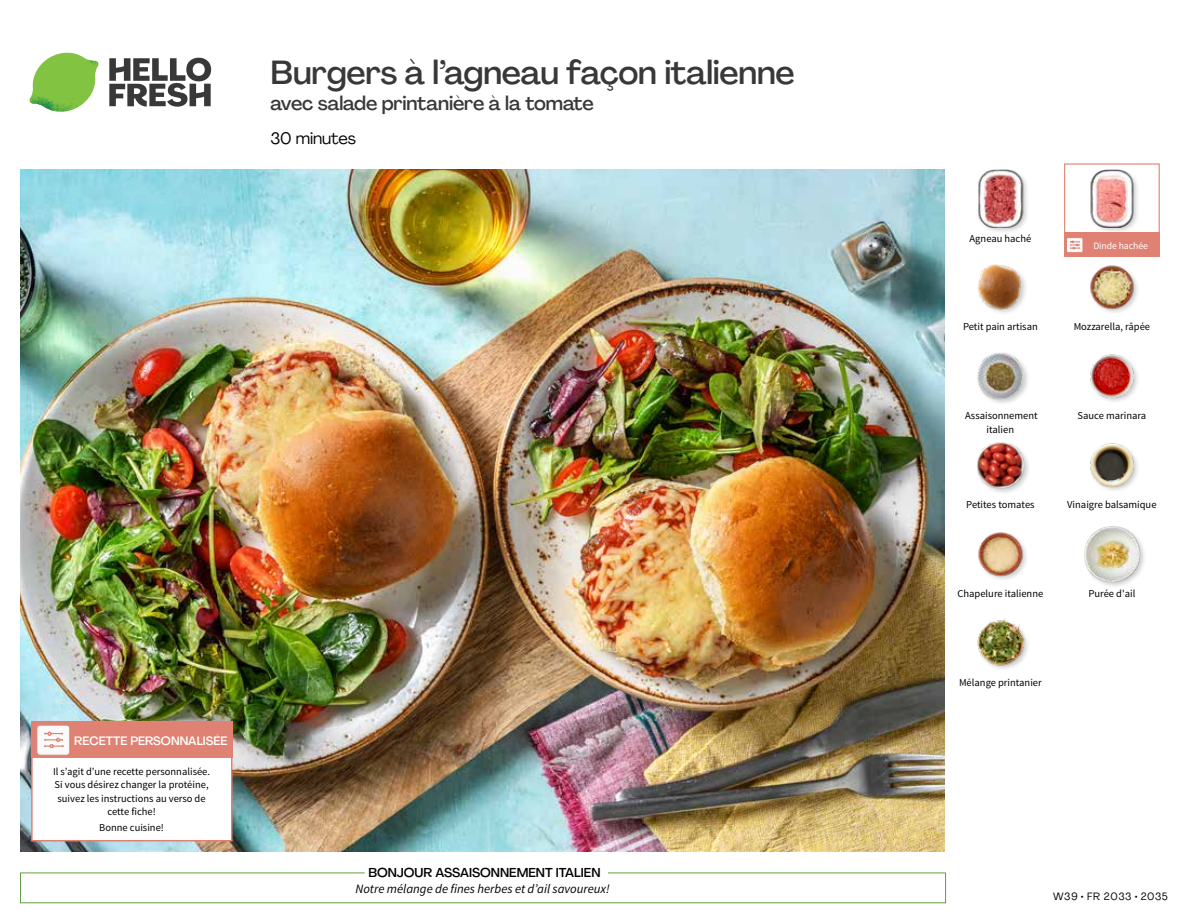
<style>
.page{position:relative;width:1188px;height:918px;background:#fff}
.page>*{position:absolute;margin:0;border:0;box-sizing:border-box;transform-origin:0 0}
.t1{font:500 33px "Agrandir";letter-spacing:-.01em;color:#383839}
.t2{font:500 19.5px "Agrandir";letter-spacing:-.01em;color:#383839}
.t3{font:16.5px "Agrandir";letter-spacing:-.01em;color:#000}
.t4{font:italic 12.75px "Source Sans Pro";color:#000}
.t5{font:500 12.75px "Agrandir";color:#000}
.t6{font:500 12px "Agrandir";color:#fff}
.t7{font:10.5px/13.5px "Source Sans Pro";color:#000;text-align:center}
.t8{font:10.5px "Agrandir";letter-spacing:.05em;color:#000}
.t9{font:9.75px "Source Sans Pro";letter-spacing:-.01em;color:#fff}
</style>
<div class="page">
<img style="left:977px;top:619px;width:51px;height:50px">
<div style="left:1083px;top:525px;width:64px;height:64px;background:#000;opacity:.2"></div>
<img style="left:1083px;top:525px;width:58px;height:58px">
<img style="left:978px;top:532px;width:49px;height:48px">
<img style="left:1090px;top:443px;width:48px;height:48px">
<div style="left:976px;top:441px;width:55px;height:55px;background:#000;opacity:.2"></div>
<img style="left:977px;top:441px;width:47px;height:48px">
<img style="left:1090px;top:354px;width:48px;height:48px">
<div style="left:976px;top:352px;width:54px;height:54px;background:#000;opacity:.2"></div>
<img style="left:977px;top:353px;width:47px;height:46px">
<img style="left:1090px;top:265px;width:48px;height:48px">
<div style="left:977px;top:263px;width:51px;height:53px;background:#000;opacity:.2"></div>
<img style="left:978px;top:264px;width:45px;height:45px">
<div style="left:1089px;top:169px;width:51px;height:65px;background:#000;opacity:.2"></div>
<img style="left:1089px;top:170px;width:51px;height:57px">
<div style="left:978px;top:169px;width:51px;height:65px;background:#000;opacity:.2"></div>
<img style="left:978px;top:170px;width:51px;height:57px">
<div style="left:1064px;top:163px;width:96px;height:73px;border:1px solid #df8273"></div>
<div style="left:1064px;top:232px;width:96px;height:25px;background:#df8273"></div>
<div style="left:1066px;top:238px;width:17px;height:15px;background:#fafafa;border-radius:2px"></div>
<div style="left:1066px;top:237px;width:17px;height:16px;border:1px solid #df8273;border-radius:2px"></div>
<svg style="left:1070px;top:241px;width:10px;height:8px"></svg>
<svg style="left:109px;top:57px;width:102px;height:50px"></svg>
<svg style="left:34px;top:53px;width:62px;height:40px"></svg>
<img style="left:67px;top:53px;width:32px;height:26px">
<img style="left:33px;top:75px;width:59px;height:11px">
<img style="left:29px;top:79px;width:61px;height:33px">
<img style="left:65px;top:86px;width:27px;height:25px">
<div style="left:20px;top:873px;width:926px;height:30px;border:1px solid #609f43"></div>
<div style="left:365px;top:865px;width:243px;height:15px;background:#fff"></div>
<img style="left:21px;top:170px;width:924px;height:682px">
<div style="left:31px;top:733px;width:201px;height:108px;background:#fff;border:2px solid #df8273"></div>
<div style="left:31px;top:722px;width:202px;height:36px;background:#df8273"></div>
<div style="left:37px;top:725px;width:33px;height:30px;background:#fafafa;border-radius:3px"></div>
<div style="left:36px;top:725px;width:34px;height:31px;border:1px solid #df8273;border-radius:3px"></div>
<svg style="left:45px;top:732px;width:18px;height:16px"></svg>
<h1 class="t1" style="left:271px;top:52px;width:526px">Burgers à l’agneau façon italienne</h1>
<h2 class="t2" style="left:271px;top:91px;width:325px">avec salade printanière à la tomate</h2>
<h3 class="t3" style="left:271px;top:128px;width:87px">30 minutes</h3>
<p class="t6" style="left:74px;top:733px;width:155px">RECETTE PERSONNALISÉE</p>
<p class="t7" style="left:53px;top:765px;width:158px">Il s’agit d’une recette personnalisée.<br>Si vous désirez changer la protéine, suivez les instructions au verso de cette fiche!</p>
<p class="t7" style="left:99px;top:821px;width:66px">Bonne cuisine!</p>
<p class="t5" style="left:368px;top:864px;width:234px">BONJOUR ASSAISONNEMENT ITALIEN</p>
<p class="t4" style="left:356px;top:881px;width:256px">Notre mélange de fines herbes et d’ail savoureux!</p>
<p class="t7" style="left:970px;top:232px;width:63px">Agneau haché</p>
<p class="t9" style="left:1093px;top:239px;width:56px">Dinde hachée</p>
<p class="t7" style="left:963px;top:320px;width:76px">Petit pain artisan</p>
<p class="t7" style="left:1074px;top:320px;width:78px">Mozzarella, râpée</p>
<p class="t7" style="left:965px;top:409px;width:74px">Assaisonnement</p>
<p class="t7" style="left:1078px;top:409px;width:70px">Sauce marinara</p>
<p class="t7" style="left:987px;top:423px;width:29px">italien</p>
<p class="t7" style="left:966px;top:498px;width:70px">Petites tomates</p>
<p class="t7" style="left:1067px;top:498px;width:91px">Vinaigre balsamique</p>
<p class="t7" style="left:958px;top:587px;width:87px">Chapelure italienne</p>
<p class="t7" style="left:1088px;top:587px;width:48px">Purée d'ail</p>
<p class="t7" style="left:959px;top:675px;width:84px">Mélange printanier</p>
<p class="t8" style="left:1053px;top:890px;width:116px">W39 • FR 2033 • 2035</p>
</div>
